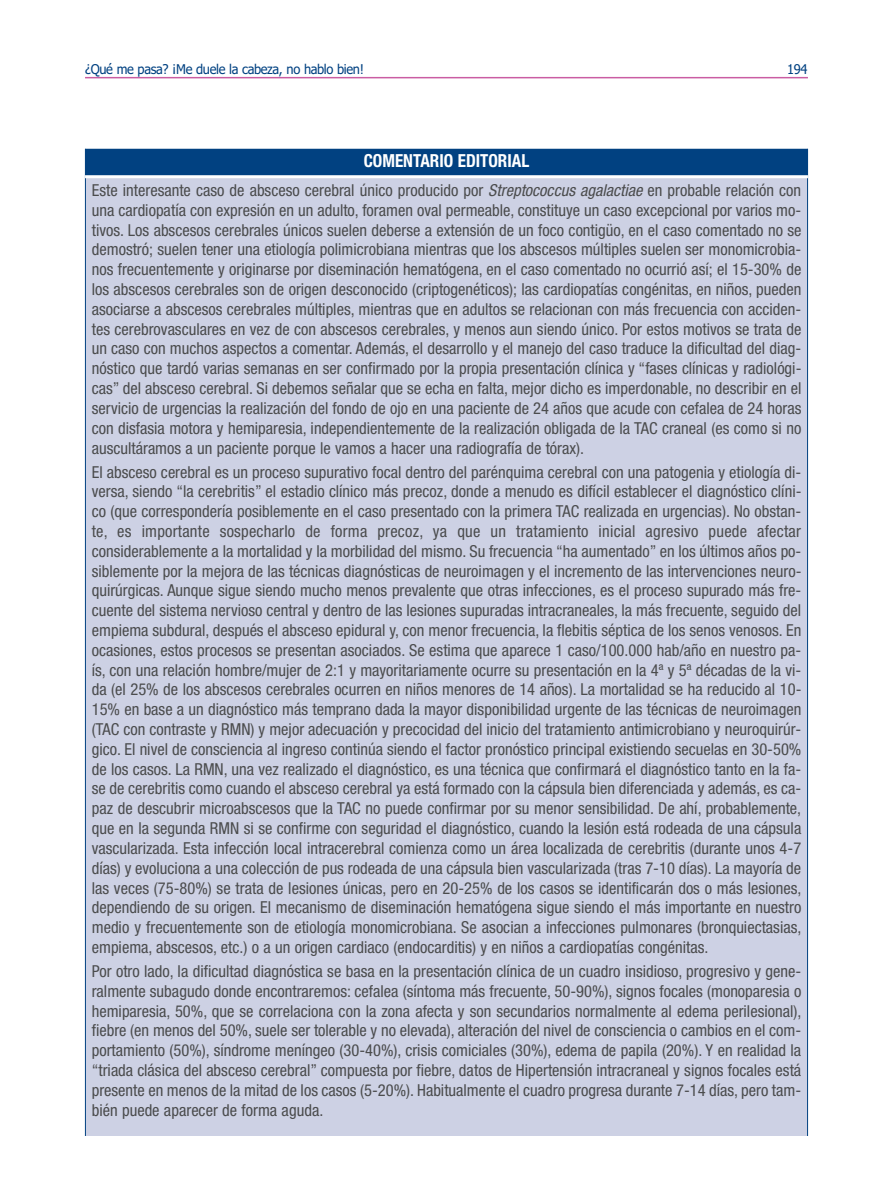
<style>
.page{position:relative;width:893px;height:1191px;background:#fff}
.page>*{position:absolute;margin:0;border:0;box-sizing:border-box;transform-origin:0 0}
.t1{font:700 condensed 18px "Helvetica Neue";color:#fff;scale:.95 1}
.t2{font:condensed 16.5px/19.8px "Helvetica Neue";color:#4b4c4d;text-align:justify}
.t3{font:13.5px "Tahoma";letter-spacing:-.03em;color:#014181;scale:.95 1}
.s1{font-style:italic}
</style>
<div class="page">
<hr style="left:85px;top:77px;width:723px;height:1px;background:#ca5da3">
<div style="left:85px;top:149px;width:722px;height:28px;background:#014181"></div>
<div style="left:85px;top:177px;width:722px;height:959px;background:#cdd1e4"></div>
<hr style="left:85px;top:149px;width:1px;height:987px;background:#014181">
<hr style="left:807px;top:149px;width:1px;height:987px;background:#014181">
<hr style="left:85px;top:175px;width:723px;height:3px;background:#fff">
<p class="t3" style="left:85px;top:62px;width:295px">¿Qué me pasa? ¡Me duele la cabeza, no hablo bien!</p>
<p class="t3" style="left:787px;top:62px;width:23px">194</p>
<p class="t1" style="left:364px;top:154px;width:176px">COMENTARIO EDITORIAL</p>
<p class="t2" style="left:92px;top:182px;width:711px">Este interesante caso de absceso cerebral único producido por <span class="s1">Streptococcus agalactiae</span> en probable relación con una cardiopatía con expresión en un adulto, foramen oval permeable, constituye un caso excepcional por varios mo&shy;tivos. Los abscesos cerebrales únicos suelen deberse a extensión de un foco contigüo, en el caso comentado no se demostró; suelen tener una etiología polimicrobiana mientras que los abscesos múltiples suelen ser monomicrobia&shy;nos frecuentemente y originarse por diseminación hematógena, en el caso comentado no ocurrió así; el 15-30% de los abscesos cerebrales son de origen desconocido (criptogenéticos); las cardiopatías congénitas, en niños, pueden asociarse a abscesos cerebrales múltiples, mientras que en adultos se relacionan con más frecuencia con acciden&shy;tes cerebrovasculares en vez de con abscesos cerebrales, y menos aun siendo único. Por estos motivos se trata de un caso con muchos aspectos a comentar. Además, el desarrollo y el manejo del caso traduce la dificultad del diag&shy;nóstico que tardó varias semanas en ser confirmado por la propia presentación clínica y “fases clínicas y radiológi&shy;cas” del absceso cerebral. Si debemos señalar que se echa en falta, mejor dicho es imperdonable, no describir en el servicio de urgencias la realización del fondo de ojo en una paciente de 24 años que acude con cefalea de 24 horas con disfasia motora y hemiparesia, independientemente de la realización obligada de la TAC craneal (es como si no auscultáramos a un paciente porque le vamos a hacer una radiografía de tórax).</p>
<p class="t2" style="left:92px;top:463px;width:711px">El absceso cerebral es un proceso supurativo focal dentro del parénquima cerebral con una patogenia y etiología di&shy;versa, siendo “la cerebritis” el estadio clínico más precoz, donde a menudo es difícil establecer el diagnóstico clíni&shy;co (que correspondería posiblemente en el caso presentado con la primera TAC realizada en urgencias). No obstan&shy;te, es importante sospecharlo de forma precoz, ya que un tratamiento inicial agresivo puede afectar considerablemente a la mortalidad y la morbilidad del mismo. Su frecuencia “ha aumentado” en los últimos años po&shy;siblemente por la mejora de las técnicas diagnósticas de neuroimagen y el incremento de las intervenciones neuro&shy;quirúrgicas. Aunque sigue siendo mucho menos prevalente que otras infecciones, es el proceso supurado más fre&shy;cuente del sistema nervioso central y dentro de las lesiones supuradas intracraneales, la más frecuente, seguido del empiema subdural, después el absceso epidural y, con menor frecuencia, la flebitis séptica de los senos venosos. En ocasiones, estos procesos se presentan asociados. Se estima que aparece 1 caso/100.000 hab/año en nuestro pa&shy;ís, con una relación hombre/mujer de 2:1 y mayoritariamente ocurre su presentación en la 4ª y 5ª décadas de la vi&shy;da (el 25% de los abscesos cerebrales ocurren en niños menores de 14 años). La mortalidad se ha reducido al 10- 15% en base a un diagnóstico más temprano dada la mayor disponibilidad urgente de las técnicas de neuroimagen (TAC con contraste y RMN) y mejor adecuación y precocidad del inicio del tratamiento antimicrobiano y neuroquirúr&shy;gico. El nivel de consciencia al ingreso continúa siendo el factor pronóstico principal existiendo secuelas en 30-50% de los casos. La RMN, una vez realizado el diagnóstico, es una técnica que confirmará el diagnóstico tanto en la fa&shy;se de cerebritis como cuando el absceso cerebral ya está formado con la cápsula bien diferenciada y además, es ca&shy;paz de descubrir microabscesos que la TAC no puede confirmar por su menor sensibilidad. De ahí, probablemente, que en la segunda RMN si se confirme con seguridad el diagnóstico, cuando la lesión está rodeada de una cápsula vascularizada. Esta infección local intracerebral comienza como un área localizada de cerebritis (durante unos 4-7 días) y evoluciona a una colección de pus rodeada de una cápsula bien vascularizada (tras 7-10 días). La mayoría de las veces (75-80%) se trata de lesiones únicas, pero en 20-25% de los casos se identificarán dos o más lesiones, dependiendo de su origen. El mecanismo de diseminación hematógena sigue siendo el más importante en nuestro medio y frecuentemente son de etiología monomicrobiana. Se asocian a infecciones pulmonares (bronquiectasias, empiema, abscesos, etc.) o a un origen cardiaco (endocarditis) y en niños a cardiopatías congénitas.</p>
<p class="t2" style="left:92px;top:962px;width:711px">Por otro lado, la dificultad diagnóstica se basa en la presentación clínica de un cuadro insidioso, progresivo y gene&shy;ralmente subagudo donde encontraremos: cefalea (síntoma más frecuente, 50-90%), signos focales (monoparesia o hemiparesia, 50%, que se correlaciona con la zona afecta y son secundarios normalmente al edema perilesional), fiebre (en menos del 50%, suele ser tolerable y no elevada), alteración del nivel de consciencia o cambios en el com&shy;portamiento (50%), síndrome meníngeo (30-40%), crisis comiciales (30%), edema de papila (20%). Y en realidad la “triada clásica del absceso cerebral” compuesta por fiebre, datos de Hipertensión intracraneal y signos focales está presente en menos de la mitad de los casos (5-20%). Habitualmente el cuadro progresa durante 7-14 días, pero tam&shy;bién puede aparecer de forma aguda.</p>
</div>
